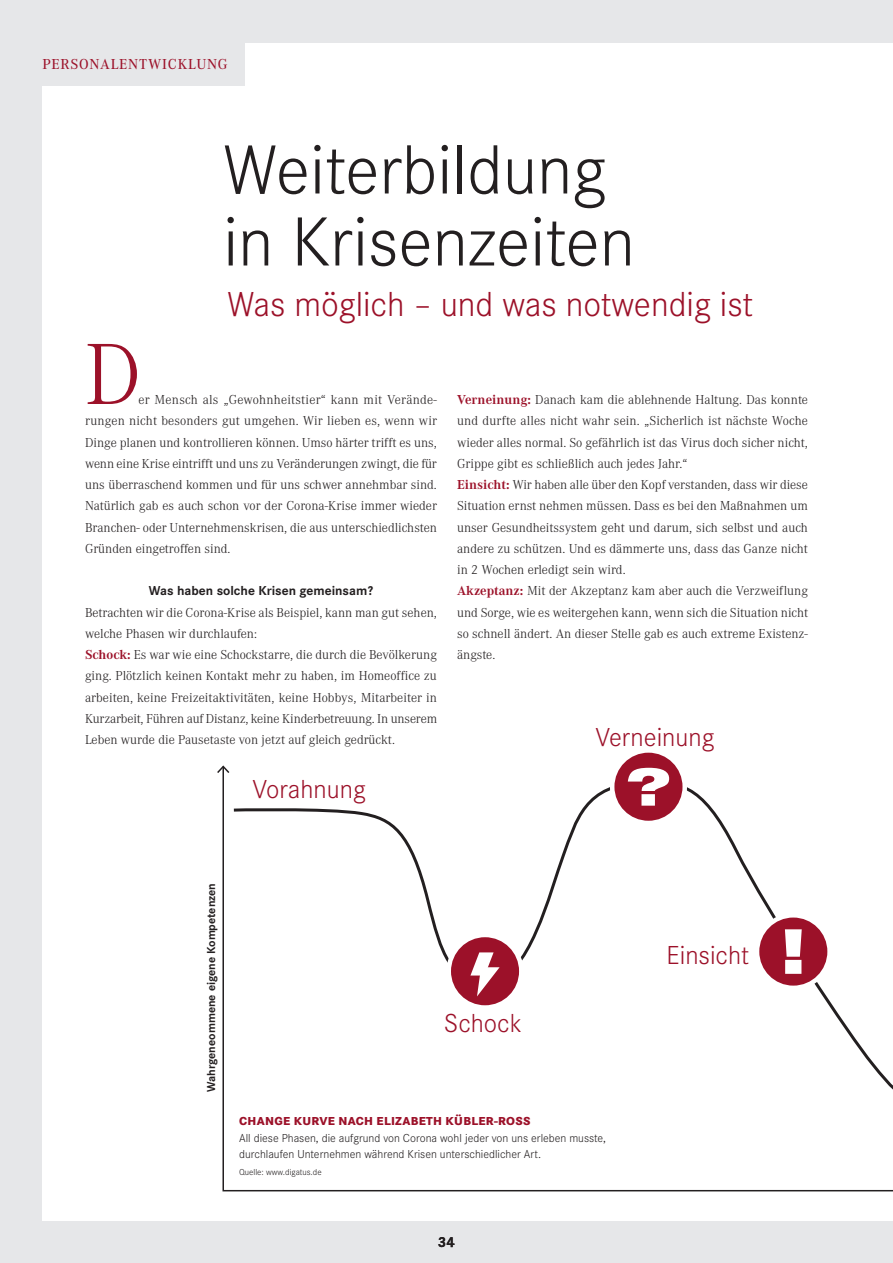
<style>
.page{position:relative;width:893px;height:1263px;background:#e6e7e9}
.page>*{position:absolute;margin:0;border:0;box-sizing:border-box;transform-origin:0 0}
.t1{font:300 90px "Corporate A";color:#9c1129}
.t2{font:300 72px/72px "Corporate S";color:#231f20}
.t3{font:300 36px "Corporate S";color:#9c1129}
.t4{font:300 27px "Corporate S";color:#9c1129}
.t5{font:500 15px "Corporate A";letter-spacing:.05em;color:#9c1129}
.t6{font:700 15px "Corporate S";color:#231f20}
.t7{font:300 13.5px/21.3px "Corporate A";color:#231f20}
.t8{font:700 13.5px "Corporate S";color:#231f20}
.t9{font:300 12px/16.5px "Corporate S";color:#231f20}
.t10{font:800 12px "Corporate S";letter-spacing:.025em;color:#9c1129}
.t11{font:700 12px "Corporate S";color:#231f20}
.t12{font:300 9px "Corporate S";color:#231f20}
.s1{font-weight:700;color:#9c1129}
</style>
<div class="page">
<div style="left:43px;top:43px;width:850px;height:1177px;background:#fff"></div>
<div style="left:0;top:0;width:244px;height:85px;background:#e6e7e9"></div>
<svg style="left:222px;top:775px;width:671px;height:417px"></svg>
<svg style="left:217px;top:765px;width:13px;height:10px"></svg>
<svg style="left:231px;top:775px;width:662px;height:335px"></svg>
<svg style="left:612px;top:750px;width:73px;height:73px;fill:#9c1129"></svg>
<div style="left:610px;top:748px;width:77px;height:77px;border:4px solid #fff;border-radius:50%"></div>
<svg style="left:628px;top:768px;width:41px;height:38px"></svg>
<div style="left:757px;top:915px;width:73px;height:73px;background:#9c1129;border-radius:50%"></div>
<div style="left:755px;top:913px;width:77px;height:77px;border:4px solid #fff;border-radius:50%"></div>
<svg style="left:785px;top:929px;width:17px;height:45px"></svg>
<div style="left:449px;top:935px;width:72px;height:72px;background:#9c1129;border-radius:50%"></div>
<div style="left:446px;top:933px;width:78px;height:77px;border:4px solid #fff;border-radius:50%"></div>
<svg style="left:470px;top:952px;width:30px;height:44px"></svg>
<p class="t5" style="left:43px;top:55px;width:187px">PERSONALENTWICKLUNG</p>
<h2 class="t2" style="left:223px;top:134px;width:413px">Weiterbildung in Krisenzeiten</h2>
<h3 class="t3" style="left:227px;top:284px;width:527px">Was möglich – und was notwendig ist</h3>
<h1 class="t1" style="left:85px;top:325px;width:58px">D</h1>
<p class="t7" style="left:85px;top:389px;width:353px;text-align:justify;text-indent:54px">er Mensch als „Gewohnheitstier“ kann mit Verände&shy;rungen nicht besonders gut umgehen. Wir lieben es, wenn wir Dinge planen und kontrollieren können. Umso härter trifft es uns, wenn eine Krise eintrifft und uns zu Veränderungen zwingt, die für uns überraschend kommen und für uns schwer annehmbar sind.<br>Natürlich gab es auch schon vor der Corona-Krise immer wieder Branchen- oder Unternehmenskrisen, die aus unterschiedlichsten Gründen eingetroffen sind.</p>
<p class="t8" style="left:149px;top:583px;width:226px">Was haben solche Krisen gemeinsam?</p>
<p class="t7" style="left:85px;top:602px;width:354px">Betrachten wir die Corona-Krise als Beispiel, kann man gut sehen, welche Phasen wir durchlaufen:<br><span class="s1">Schock:</span> Es war wie eine Schockstarre, die durch die Bevölkerung ging. Plötzlich keinen Kontakt mehr zu haben, im Homeoffice zu arbeiten, keine Freizeitaktivitäten, keine Hobbys, Mitarbeiter in Kurzarbeit, Führen auf Distanz, keine Kinderbetreuung. In unserem Leben wurde die Pausetaste von jetzt auf gleich gedrückt.</p>
<h3 class="t4" style="left:252px;top:774px;width:115px">Vorahnung</h3>
<p class="t7" style="left:457px;top:389px;width:352px"><span class="s1">Verneinung:</span> Danach kam die ablehnende Haltung. Das konnte und durfte alles nicht wahr sein. „Sicherlich ist nächste Woche wieder alles normal. So gefährlich ist das Virus doch sicher nicht, Grippe gibt es schließlich auch jedes Jahr.“<br><span class="s1">Einsicht:</span> Wir haben alle über den Kopf verstanden, dass wir diese Situation ernst nehmen müssen. Dass es bei den Maßnahmen um unser Gesundheitssystem geht und darum, sich selbst und auch andere zu schützen. Und es dämmerte uns, dass das Ganze nicht in 2 Wochen erledigt sein wird.<br><span class="s1">Akzeptanz:</span> Mit der Akzeptanz kam aber auch die Verzweiflung und Sorge, wie es weitergehen kann, wenn sich die Situation nicht so schnell ändert. An dieser Stelle gab es auch extreme Existenz&shy;ängste.</p>
<h3 class="t4" style="left:595px;top:721px;width:121px">Verneinung</h3>
<p class="t11" style="left:204px;top:1092px;width:211px;rotate:-90deg">Wahrgeneommene eigene Kompetenzen</p>
<h3 class="t4" style="left:444px;top:1008px;width:80px">Schock</h3>
<h3 class="t4" style="left:667px;top:940px;width:84px">Einsicht</h3>
<p class="t10" style="left:239px;top:1114px;width:293px">CHANGE KURVE NACH ELIZABETH KÜBLER-ROSS</p>
<p class="t9" style="left:239px;top:1130px;width:368px">All diese Phasen, die aufgrund von Corona wohl jeder von uns erleben musste, durchlaufen Unternehmen während Krisen unterschiedlicher Art.</p>
<p class="t12" style="left:239px;top:1167px;width:84px">Quelle: www.digatus.de</p>
<p class="t6" style="left:438px;top:1233px;width:19px">34</p>
</div>
